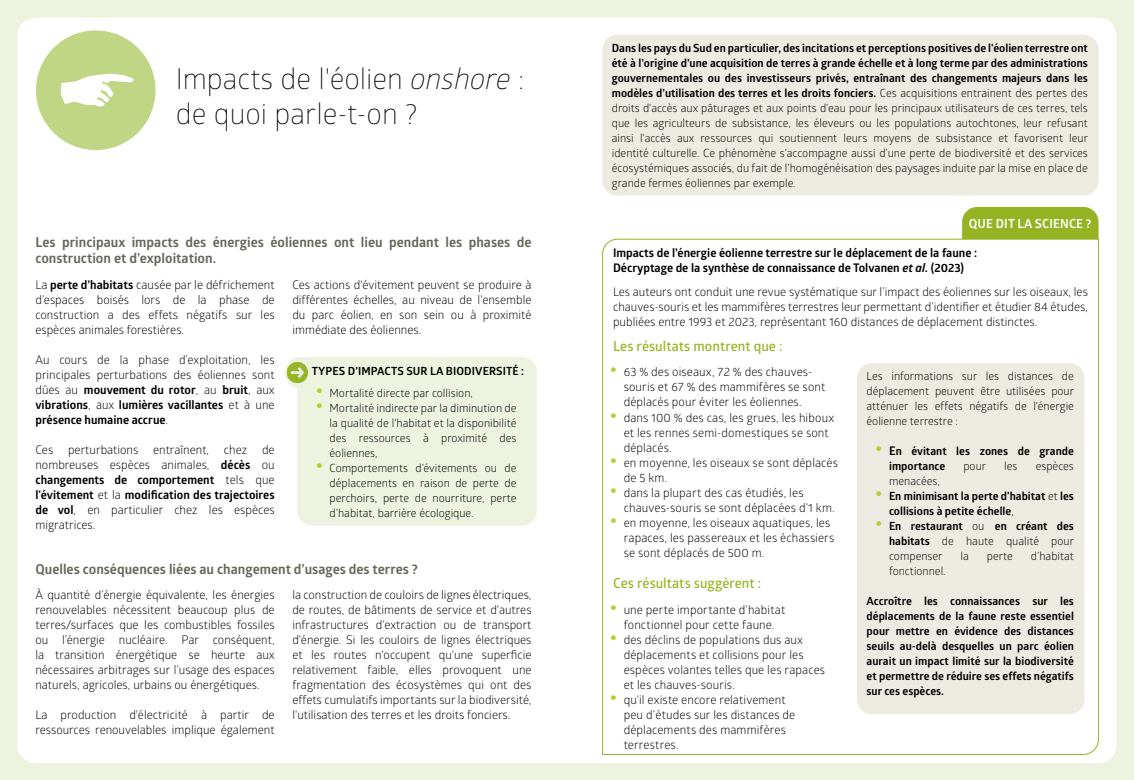
<style>
.page{position:relative;width:1134px;height:780px;background:#edf3de}
.page>*{position:absolute;margin:0;border:0;box-sizing:border-box;transform-origin:0 0}
.t1{font:300 28.75px/34.5px "Glober";color:#000}
.t2{font:700 13.75px/16.5px "Glober";color:#64695b}
.t3{font:600 13.75px "Glober";color:#96b522}
.t4{font:700 12.5px "Glober";letter-spacing:.01em;color:#fff}
.t5{font:11.88px/15px "Glober";letter-spacing:.005em;color:#000}
.t6{font:700 11.88px/15px "Glober";color:#000}
.t7{font:11.25px/15px "Glober";color:#000;text-align:justify}
.t8{font:700 11.25px/15px "Glober";color:#000}
.s1{font-style:italic}
.s2{font-weight:700}
.s3{font-weight:700;font-size:22.5px;color:#b7ce2b}
.s4{font-size:22.5px;color:#b7ce2b}
.s5{font-size:11.88px}
.s6{font-weight:400}
</style>
<div class="page">
<div style="left:17px;top:18px;width:1099px;height:745px;background:#fff;border-radius:18px"></div>
<svg style="left:602px;top:239px;width:497px;height:515px"></svg>
<div style="left:36px;top:30px;width:120px;height:120px;background:#c0d684;border-radius:50%"></div>
<svg style="left:61px;top:74px;width:72px;height:33px"></svg>
<div style="left:297px;top:357px;width:240px;height:168px;background:#edf3de;border-radius:15px"></div>
<div style="left:285px;top:357px;width:86px;height:31px;background:#edf3de;border-radius:15px"></div>
<img style="left:288px;top:363px;width:19px;height:19px">
<div style="left:857px;top:363px;width:227px;height:351px;background:#edeae1;border-radius:15px"></div>
<div style="left:962px;top:207px;width:136px;height:32px;background:#95b322"></div>
<div style="left:602px;top:35px;width:496px;height:160px;background:#edeae1;border-radius:15px"></div>
<h1 class="t1" style="left:176px;top:61px;width:350px">Impacts de l'éolien <span class="s1">onshore</span> : de quoi parle-t-on ?</h1>
<p class="t2" style="left:35px;top:233px;width:498px">Les principaux impacts des énergies éoliennes ont lieu pendant les phases de construction et d’exploitation.</p>
<p class="t5" style="left:35px;top:277px;width:241px;text-align:justify">La <span class="s2">perte d’habitats</span> causée par le défrichement d’espaces boisés lors de la phase de construction a des effets négatifs sur les espèces animales forestières.</p>
<p class="t5" style="left:35px;top:352px;width:241px;text-align:justify">Au cours de la phase d’exploitation, les principales perturbations des éoliennes sont dûes au <span class="s2">mouvement du rotor</span>, au <span class="s2">bruit</span>, aux <span class="s2">vibrations</span>, aux <span class="s2">lumières vacillantes</span> et à une <span class="s2">présence humaine accrue</span>.</p>
<p class="t5" style="left:35px;top:442px;width:241px;text-align:justify">Ces perturbations entraînent, chez de nombreuses espèces animales, <span class="s2">décès</span> ou <span class="s2">changements de comportement</span> tels que <span class="s2">l'évitement</span> et la <span class="s2">modification des trajectoires de vol</span>, en particulier chez les espèces migratrices.</p>
<p class="t5" style="left:292px;top:277px;width:241px;text-align:justify">Ces actions d'évitement peuvent se produire à différentes échelles, au niveau de l'ensemble du parc éolien, en son sein ou à proximité immédiate des éoliennes.</p>
<p class="t8" style="left:312px;top:364px;width:214px">TYPES D’IMPACTS SUR LA BIODIVERSITÉ :</p>
<p class="t7" style="left:315px;top:384px;width:159px"><span class="s3">•</span> Mortalité directe par collision,</p>
<p class="t7" style="left:330px;top:399px;width:188px;text-indent:-14px"><span class="s3">•</span> Mortalité indirecte par la diminution de la qualité de l'habitat et la disponibilité des ressources à proximité des éoliennes,</p>
<p class="t7" style="left:330px;top:459px;width:188px;text-indent:-14px"><span class="s3">•</span> Comportements d’évitements ou de déplacements en raison de perte de perchoirs, perte de nourriture, perte d’habitat, barrière écologique.</p>
<p class="t2" style="left:35px;top:560px;width:384px">Quelles conséquences liées au changement d’usages des terres ?</p>
<p class="t5" style="left:35px;top:586px;width:241px;text-align:justify">À quantité d’énergie équivalente, les énergies renouvelables nécessitent beaucoup plus de terres/surfaces que les combustibles fossiles ou l’énergie nucléaire. Par conséquent, la transition énergétique se heurte aux nécessaires arbitrages sur l’usage des espaces naturels, agricoles, urbains ou énergétiques.</p>
<p class="t5" style="left:35px;top:706px;width:241px">La production d'électricité à partir de ressources renouvelables implique également</p>
<p class="t5" style="left:292px;top:586px;width:241px;text-align:justify">la construction de couloirs de lignes électriques, de routes, de bâtiments de service et d'autres infrastructures d'extraction ou de transport d'énergie. Si les couloirs de lignes électriques et les routes n'occupent qu'une superficie relativement faible, elles provoquent une fragmentation des écosystèmes qui ont des effets cumulatifs importants sur la biodiversité, l'utilisation des terres et les droits fonciers.</p>
<p class="t7" style="left:612px;top:40px;width:478px"><span class="s2">Dans les pays du Sud en particulier, des incitations et perceptions positives de l'éolien terrestre ont été à l’origine d’une acquisition de terres à grande échelle et à long terme par des administrations gouvernementales ou des investisseurs privés, entraînant des changements majeurs dans les modèles d’utilisation des terres et les droits fonciers.</span> Ces acquisitions entrainent des pertes des droits d'accès aux pâturages et aux points d'eau pour les principaux utilisateurs de ces terres, tels que les agriculteurs de subsistance, les éleveurs ou les populations autochtones, leur refusant ainsi l'accès aux ressources qui soutiennent leurs moyens de subsistance et favorisent leur identité culturelle. Ce phénomène s’accompagne aussi d’une perte de biodiversité et des services écosystémiques associés, du fait de l’homogénéisation des paysages induite par la mise en place de grande fermes éoliennes par exemple.</p>
<p class="t4" style="left:969px;top:214px;width:124px">QUE DIT LA SCIENCE ?</p>
<p class="t6" style="left:613px;top:245px;width:365px">Impacts de l’énergie éolienne terrestre sur le déplacement de la faune :<br>Décryptage de la synthèse de connaissance de Tolvanen <span class="s1">et al.</span> (2023)</p>
<p class="t5" style="left:613px;top:284px;width:476px;text-align:justify">Les auteurs ont conduit une revue systématique sur l’impact des éoliennes sur les oiseaux, les chauves-souris et les mammifères terrestres leur permettant d’identifier et étudier 84 études, publiées entre 1993 et 2023, représentant 160 distances de déplacement distinctes.</p>
<p class="t3" style="left:613px;top:336px;width:171px">Les résultats montrent que :</p>
<p class="t5" style="left:624px;top:364px;width:203px;text-indent:-14px"><span class="s3">•</span> 63 % des oiseaux, 72 % des chauves&shy;souris et 67 % des mammifères se sont déplacés pour éviter les éoliennes.</p>
<p class="t5" style="left:624px;top:409px;width:212px;text-indent:-14px"><span class="s3">•</span> dans 100 % des cas, les grues, les hiboux et les rennes semi-domestiques se sont déplacés.</p>
<p class="t5" style="left:624px;top:454px;width:216px;text-indent:-14px"><span class="s3">•</span> en moyenne, les oiseaux se sont déplacés de 5 km.</p>
<p class="t5" style="left:624px;top:484px;width:213px;text-indent:-14px"><span class="s3">•</span> dans la plupart des cas étudiés, les chauves-souris se sont déplacées d’1 km.</p>
<p class="t5" style="left:624px;top:514px;width:212px;text-indent:-14px"><span class="s3">•</span> en moyenne, les oiseaux aquatiques, les rapaces, les passereaux et les échassiers se sont déplacés de 500 m.</p>
<p class="t3" style="left:613px;top:573px;width:150px">Ces résultats suggèrent :</p>
<p class="t5" style="left:609px;top:601px;width:177px;text-align:center"><span class="s3">•</span> une perte importante d'habitat fonctionnel pour cette faune.</p>
<p class="t5" style="left:624px;top:631px;width:203px;text-indent:-14px"><span class="s3">•</span> des déclins de populations dus aux déplacements et collisions pour les espèces volantes telles que les rapaces et les chauves-souris.</p>
<p class="t5" style="left:624px;top:691px;width:173px;text-indent:-14px"><span class="s3">•</span> qu'il existe encore relativement peu d’études sur les distances de déplacements des mammifères terrestres.</p>
<p class="t7" style="left:866px;top:367px;width:209px">Les informations sur les distances de déplacement peuvent être utilisées pour atténuer les effets négatifs de l'énergie éolienne terrestre :</p>
<p class="t8" style="left:889px;top:443px;width:186px;text-indent:-14px"><span class="s4">•</span> <span class="s5">E</span>n évitant les zones de grande importance</p>
<p class="t7" style="left:963px;top:457px;width:24px">pour</p>
<p class="t7" style="left:1004px;top:457px;width:15px">les</p>
<p class="t7" style="left:1036px;top:457px;width:40px">espèces</p>
<p class="t7" style="left:889px;top:472px;width:52px">menacées,</p>
<p class="t8" style="left:889px;top:488px;width:186px;text-indent:-14px"><span class="s4">•</span> En minimisant la perte d'habitat <span class="s6">et</span> les collisions à petite échelle<span class="s6">,</span></p>
<p class="t8" style="left:889px;top:518px;width:187px;text-align:justify;text-indent:-14px"><span class="s4">•</span> En restaurant <span class="s6">ou</span> en créant des habitats <span class="s6">de haute qualité pour compenser</span></p>
<p class="t7" style="left:960px;top:547px;width:10px">la</p>
<p class="t7" style="left:987px;top:547px;width:28px">perte</p>
<p class="t7" style="left:1031px;top:547px;width:44px">d’habitat</p>
<p class="t7" style="left:889px;top:562px;width:58px">fonctionnel.</p>
<p class="t8" style="left:866px;top:593px;width:209px;text-align:justify">Accroître les connaissances sur les déplacements de la faune reste essentiel pour mettre en évidence des distances seuils au-delà desquelles un parc éolien aurait un impact limité sur la biodiversité et permettre de réduire ses effets négatifs sur ces espèces.</p>
</div>
